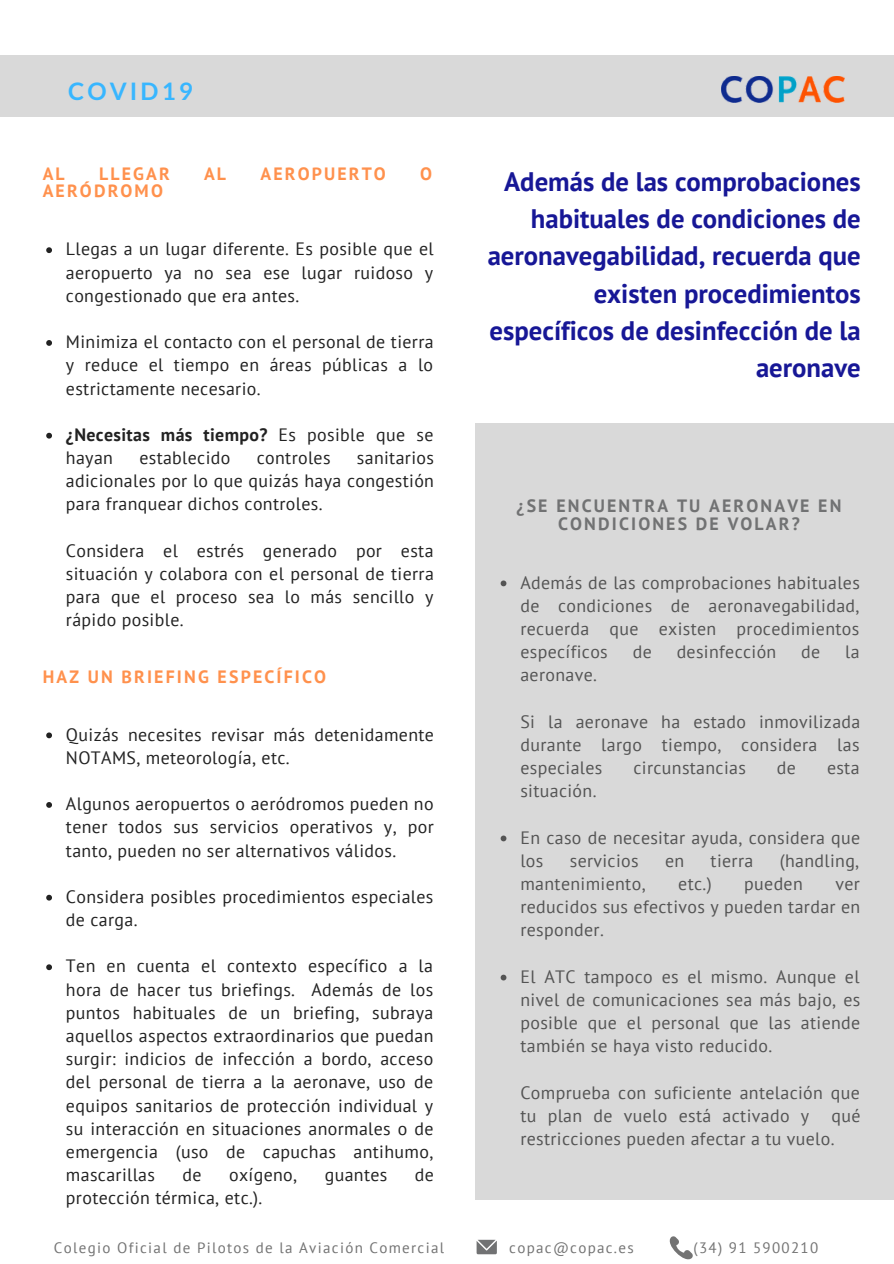
<style>
.page{position:relative;width:894px;height:1264px;background:#fff}
.page>*{position:absolute;margin:0;border:0;box-sizing:border-box;transform-origin:0 0}
.t1{font:700 26.7px/37.2px "PT Sans";color:#171796;text-align:right}
.t2{font:700 24px "Lato";letter-spacing:.13em;color:#38b6ff}
.t3{font:17.85px/23.2px "PT Sans";letter-spacing:.02em;color:#222;text-align:justify}
.t4{font:17.85px/23.2px "PT Sans";letter-spacing:.02em;color:#545454;text-align:justify}
.t5{font:700 17.85px "PT Sans";letter-spacing:.12em;color:#ff914d}
.t6{font:700 17.85px/17.4px "PT Sans";letter-spacing:.12em;color:#717273;text-align:center}
.t7{font:700 17.85px/23.2px "PT Sans";letter-spacing:.02em;color:#222}
.t8{font:15px "PT Sans";letter-spacing:.085em;color:#737373}
.s1{font-weight:400}
</style>
<div class="page">
<div style="left:0;top:55px;width:893px;height:61px;background:#d9d9d9"></div>
<img style="left:721px;top:76px;width:122px;height:26px">
<svg style="left:46px;top:247px;width:6px;height:6px"></svg>
<svg style="left:46px;top:340px;width:6px;height:6px"></svg>
<svg style="left:46px;top:433px;width:6px;height:5px"></svg>
<div style="left:475px;top:423px;width:418px;height:776px;background:#d9d9d9"></div>
<svg style="left:500px;top:580px;width:6px;height:6px"></svg>
<svg style="left:500px;top:835px;width:6px;height:6px"></svg>
<svg style="left:500px;top:974px;width:6px;height:6px"></svg>
<svg style="left:476px;top:1239px;width:20px;height:15px"></svg>
<svg style="left:669px;top:1236px;width:24px;height:23px"></svg>
<svg style="left:46px;top:732px;width:6px;height:6px"></svg>
<svg style="left:46px;top:802px;width:6px;height:5px"></svg>
<svg style="left:46px;top:894px;width:6px;height:6px"></svg>
<svg style="left:46px;top:964px;width:6px;height:6px"></svg>
<h2 class="t2" style="left:68px;top:77px;width:126px">COVID19</h2>
<p class="t5" style="left:43px;top:161px;width:24px">AL</p>
<p class="t5" style="left:99px;top:161px;width:72px">LLEGAR</p>
<p class="t5" style="left:204px;top:161px;width:24px">AL</p>
<p class="t5" style="left:260px;top:161px;width:127px">AEROPUERTO</p>
<p class="t5" style="left:420px;top:161px;width:13px">O</p>
<p class="t5" style="left:43px;top:179px;width:122px">AERÓDROMO</p>
<p class="t3" style="left:66px;top:237px;width:369px">Llegas a un lugar diferente. Es posible que el aeropuerto ya no sea ese lugar ruidoso y congestionado que era antes.</p>
<p class="t3" style="left:66px;top:330px;width:369px">Minimiza el contacto con el personal de tierra y reduce el tiempo en áreas públicas a lo estrictamente necesario.</p>
<p class="t7" style="left:66px;top:422px;width:369px">¿Necesitas más tiempo? <span class="s1">Es posible que se hayan</span></p>
<p class="t3" style="left:66px;top:446px;width:369px;text-indent:291px">sanitarios adicionales por lo que quizás haya congestión para franquear dichos controles.</p>
<p class="t3" style="left:66px;top:538px;width:369px">Considera el estrés generado por esta situación y colabora con el personal de tierra para que el proceso sea lo más sencillo y rápido posible.</p>
<p class="t3" style="left:139px;top:446px;width:92px">establecido</p>
<p class="t3" style="left:257px;top:446px;width:75px">controles</p>
<p class="t5" style="left:43px;top:664px;width:285px">HAZ UN BRIEFING ESPECÍFICO</p>
<p class="t3" style="left:66px;top:722px;width:369px">Quizás necesites revisar más detenidamente<br>NOTAMS, meteorología, etc.</p>
<p class="t3" style="left:66px;top:792px;width:369px">Algunos aeropuertos o aeródromos pueden no tener todos sus servicios operativos y, por tanto, pueden no ser alternativos válidos.</p>
<p class="t3" style="left:66px;top:884px;width:369px">Considera posibles procedimientos especiales de carga.</p>
<p class="t3" style="left:66px;top:954px;width:369px">Ten en cuenta el contexto específico a la hora de hacer tus briefings. Además de los puntos habituales de un briefing, subraya aquellos aspectos extraordinarios que puedan surgir: indicios de infección a bordo, acceso del personal de tierra a la aeronave, uso de equipos sanitarios de protección individual y su interacción en situaciones anormales o de emergencia (uso de capuchas antihumo, mascarillas</p>
<p class="t3" style="left:182px;top:1162px;width:21px">de</p>
<p class="t3" style="left:229px;top:1162px;width:70px">oxígeno,</p>
<p class="t3" style="left:324px;top:1162px;width:64px">guantes</p>
<p class="t3" style="left:415px;top:1162px;width:21px">de</p>
<p class="t3" style="left:66px;top:1186px;width:198px">protección térmica, etc.).</p>
<h1 class="t1" style="left:487px;top:163px;width:374px">Además de las comprobaciones habituales de condiciones de aeronavegabilidad, recuerda que existen procedimientos específicos de desinfección de la aeronave</h1>
<p class="t6" style="left:516px;top:497px;width:326px">¿SE ENCUENTRA TU AERONAVE EN<br>CONDICIONES DE VOLAR?</p>
<p class="t4" style="left:520px;top:570px;width:341px">Además de las comprobaciones habituales de condiciones de aeronavegabilidad, recuerda que existen procedimientos específicos</p>
<p class="t4" style="left:632px;top:640px;width:21px">de</p>
<p class="t4" style="left:676px;top:640px;width:101px">desinfección</p>
<p class="t4" style="left:801px;top:640px;width:21px">de</p>
<p class="t4" style="left:845px;top:640px;width:16px">la</p>
<p class="t4" style="left:520px;top:663px;width:78px">aeronave.</p>
<p class="t4" style="left:520px;top:709px;width:341px">Si la aeronave ha estado inmovilizada durante largo tiempo, considera las especiales</p>
<p class="t4" style="left:633px;top:755px;width:114px">circunstancias</p>
<p class="t4" style="left:776px;top:755px;width:21px">de</p>
<p class="t4" style="left:826px;top:755px;width:34px">esta</p>
<p class="t4" style="left:520px;top:779px;width:78px">situación.</p>
<p class="t4" style="left:520px;top:825px;width:341px">En caso de necesitar ayuda, considera que los</p>
<p class="t4" style="left:569px;top:848px;width:70px">servicios</p>
<p class="t4" style="left:664px;top:848px;width:21px">en</p>
<p class="t4" style="left:710px;top:848px;width:44px">tierra</p>
<p class="t4" style="left:779px;top:848px;width:81px">(handling,</p>
<p class="t4" style="left:520px;top:871px;width:127px">mantenimiento,</p>
<p class="t4" style="left:678px;top:871px;width:35px">etc.)</p>
<p class="t4" style="left:744px;top:871px;width:60px">pueden</p>
<p class="t4" style="left:520px;top:871px;width:341px;text-indent:315px">ver reducidos sus efectivos y pueden tardar en responder.</p>
<p class="t4" style="left:520px;top:964px;width:341px">El ATC tampoco es el mismo. Aunque el nivel de comunicaciones sea más bajo, es posible que el personal que las atiende también se haya visto reducido.</p>
<p class="t4" style="left:520px;top:1080px;width:341px">Comprueba con suficiente antelación que tu plan de vuelo está activado y qué restricciones pueden afectar a tu vuelo.</p>
<p class="t8" style="left:54px;top:1237px;width:391px">Colegio Oficial de Pilotos de la Aviación Comercial</p>
<p class="t8" style="left:509px;top:1237px;width:126px">copac@copac.es</p>
<p class="t8" style="left:693px;top:1237px;width:126px">(34) 91 5900210</p>
</div>
